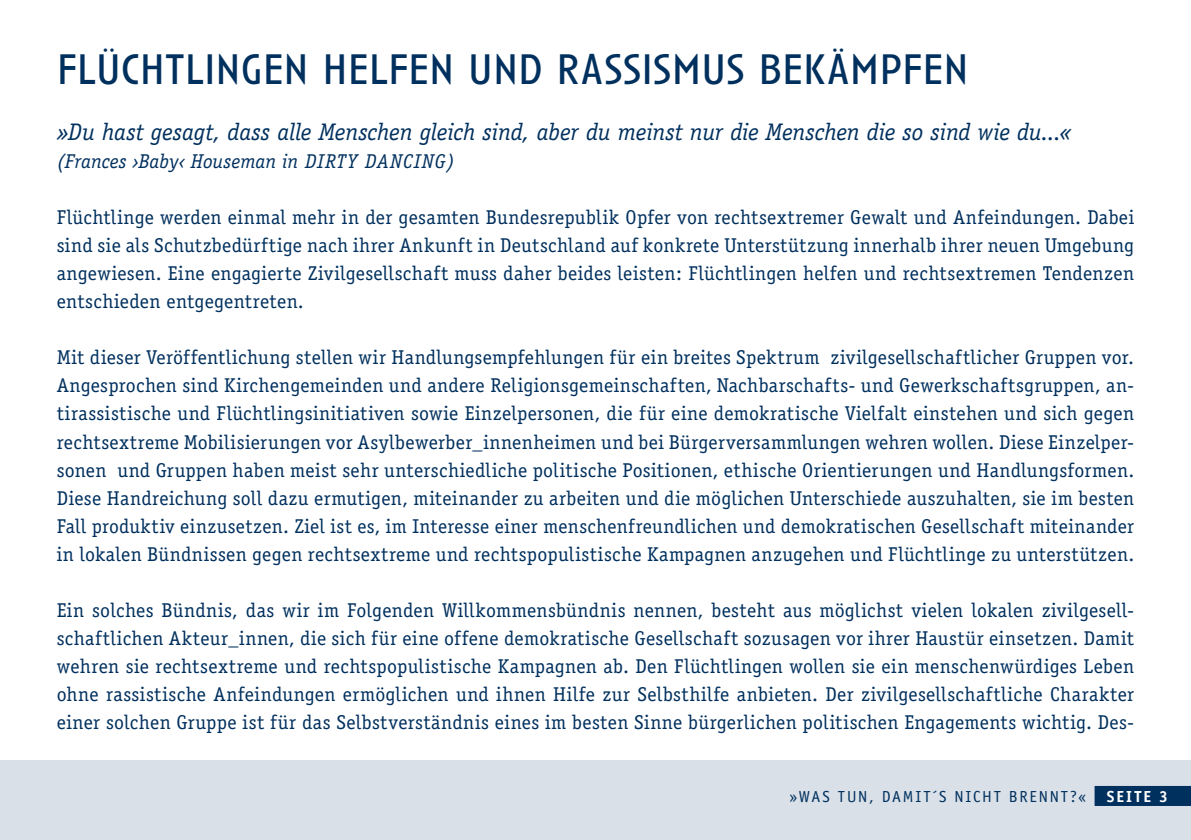
<style>
.page{position:relative;width:1191px;height:840px;background:#fff}
.page>*{position:absolute;margin:0;border:0;box-sizing:border-box;transform-origin:0 0}
.t1{font:44px "Anisette Std";letter-spacing:.005em;color:#00305e}
.t2{font:italic 24px "Officina Serif";letter-spacing:-.005em;color:#00305e}
.t3{font:20px/28px "Officina Serif";letter-spacing:.015em;color:#00305e;text-align:justify}
.t4{font:italic 20px "Officina Serif";letter-spacing:.015em;color:#00305e}
.t5{font:16px "Officina Sans";letter-spacing:.11em;color:#00305e}
.t6{font:700 16px "Officina Sans";letter-spacing:.13em;color:#fff}
</style>
<div class="page">
<div style="left:0;top:760px;width:1191px;height:79px;background:#d9e0e7"></div>
<div style="left:1094px;top:785px;width:97px;height:20px;background:#00305e"></div>
<h1 class="t1" style="left:57px;top:46px;width:913px">FLÜCHTLINGEN HELFEN UND RASSISMUS BEKÄMPFEN</h1>
<p class="t2" style="left:57px;top:118px;width:1016px">»Du hast gesagt, dass alle Menschen gleich sind, aber du meinst nur die Menschen die so sind wie du...«</p>
<p class="t4" style="left:57px;top:150px;width:400px">(Frances ›Baby‹ Houseman in DIRTY DANCING)</p>
<p class="t3" style="left:57px;top:203px;width:1079px">Flüchtlinge werden einmal mehr in der gesamten Bundesrepublik Opfer von rechtsextremer Gewalt und Anfeindungen. Dabei sind sie als Schutzbedürftige nach ihrer Ankunft in Deutschland auf konkrete Unterstützung innerhalb ihrer neuen Umgebung angewiesen. Eine engagierte Zivilgesellschaft muss daher beides leisten: Flüchtlingen helfen und rechtsextremen Tendenzen entschieden entgegentreten.</p>
<p class="t3" style="left:57px;top:343px;width:1079px">Mit dieser Veröffentlichung stellen wir Handlungsempfehlungen für ein breites Spektrum zivilgesellschaftlicher Gruppen vor.<br>Angesprochen sind Kirchengemeinden und andere Religionsgemeinschaften, Nachbarschafts- und Gewerkschaftsgruppen, an&shy;tirassistische und Flüchtlingsinitiativen sowie Einzelpersonen, die für eine demokratische Vielfalt einstehen und sich gegen rechtsextreme Mobilisierungen vor Asylbewerber_innenheimen und bei Bürgerversammlungen wehren wollen. Diese Einzelper&shy;sonen und Gruppen haben meist sehr unterschiedliche politische Positionen, ethische Orientierungen und Handlungsformen.<br>Diese Handreichung soll dazu ermutigen, miteinander zu arbeiten und die möglichen Unterschiede auszuhalten, sie im besten Fall produktiv einzusetzen. Ziel ist es, im Interesse einer menschenfreundlichen und demokratischen Gesellschaft miteinander in lokalen Bündnissen gegen rechtsextreme und rechtspopulistische Kampagnen anzugehen und Flüchtlinge zu unterstützen.</p>
<p class="t3" style="left:57px;top:595px;width:1079px">Ein solches Bündnis, das wir im Folgenden Willkommensbündnis nennen, besteht aus möglichst vielen lokalen zivilgesell&shy;schaftlichen Akteur_innen, die sich für eine offene demokratische Gesellschaft sozusagen vor ihrer Haustür einsetzen. Damit wehren sie rechtsextreme und rechtspopulistische Kampagnen ab. Den Flüchtlingen wollen sie ein menschenwürdiges Leben ohne rassistische Anfeindungen ermöglichen und ihnen Hilfe zur Selbsthilfe anbieten. Der zivilgesellschaftliche Charakter einer solchen Gruppe ist für das Selbstverständnis eines im besten Sinne bürgerlichen politischen Engagements wichtig. Des-</p>
<p class="t5" style="left:789px;top:786px;width:298px">»WAS TUN, DAMIT´S NICHT BRENNT?«</p>
<p class="t6" style="left:1106px;top:785px;width:63px">SEITE 3</p>
</div>
